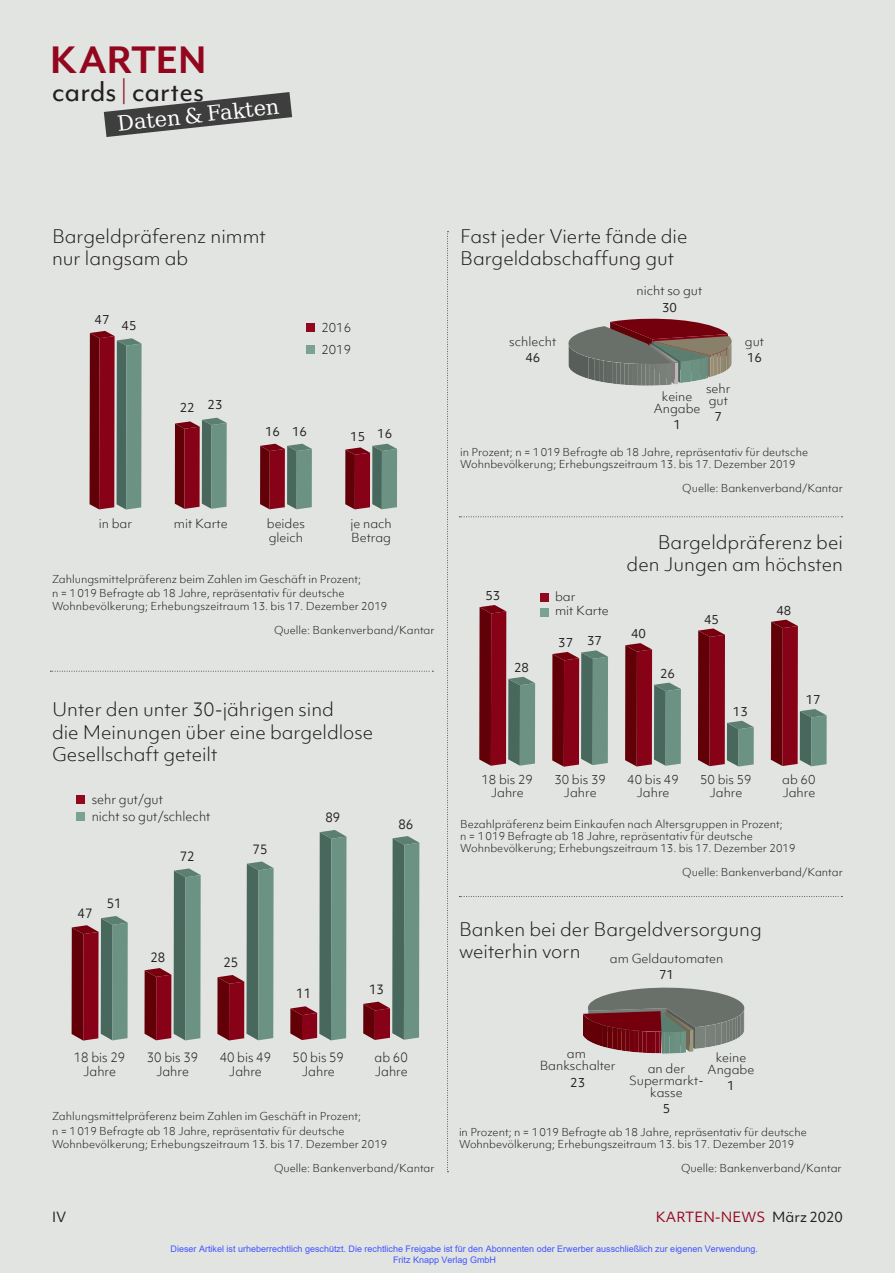
<style>
.page{position:relative;width:895px;height:1273px;background:#e2e4e2}
.page>*{position:absolute;margin:0;border:0;box-sizing:border-box;transform-origin:0 0}
.t1{font:700 44.25px "Mr Eaves Mod OT";color:#93071e}
.t2{font:33.15px "Mr Eaves Mod OT";color:#231f20}
.t3{font:20.85px "Bitstream Vera Serif";color:#fff}
.t4{font:300 18px/22.5px "Objektiv Mk 1";color:#231f20}
.t5{font:13.5px "Objektiv Mk 1";color:#93071e}
.t6{font:13.5px "Objektiv Mk 1";color:#231f20}
.t7{font:300 12.6px/14.1px "Objektiv Mk 1";color:#231f20;text-align:center;scale:.95 1}
.t8{font:12.6px "Objektiv Mk 1";color:#231f20;scale:.95 1}
.t9{font:300 12px/13.5px "Objektiv Mk 1";color:#231f20;text-align:center}
.t10{font:12px "Objektiv Mk 1";color:#231f20}
.t11{font:300 10.5px/12px "Objektiv Mk 1";color:#231f20}
.t12{font:9px/10.8px "Arial";color:#4054ff}
.s1{color:#93071e}
.s2{color:#231f20}
</style>
<div class="page">
<svg style="left:104px;top:92px;width:188px;height:45px"></svg>
<svg style="left:568px;top:319px;width:164px;height:67px"></svg>
<svg style="left:583px;top:987px;width:162px;height:66px"></svg>
<div style="left:540px;top:593px;width:8px;height:8px;background:#93071e"></div>
<div style="left:540px;top:608px;width:8px;height:8px;background:#79a291"></div>
<svg style="left:479px;top:605px;width:56px;height:161px"></svg>
<svg style="left:552px;top:650px;width:56px;height:116px"></svg>
<svg style="left:625px;top:643px;width:56px;height:123px"></svg>
<svg style="left:698px;top:628px;width:56px;height:138px"></svg>
<svg style="left:771px;top:619px;width:56px;height:147px"></svg>
<div style="left:306px;top:323px;width:9px;height:9px;background:#93071e"></div>
<div style="left:306px;top:345px;width:9px;height:8px;background:#79a291"></div>
<svg style="left:90px;top:331px;width:52px;height:178px"></svg>
<svg style="left:175px;top:418px;width:52px;height:91px"></svg>
<svg style="left:260px;top:444px;width:52px;height:65px"></svg>
<svg style="left:345px;top:444px;width:52px;height:65px"></svg>
<svg style="left:72px;top:916px;width:56px;height:124px"></svg>
<svg style="left:145px;top:868px;width:56px;height:172px"></svg>
<svg style="left:217px;top:861px;width:57px;height:179px"></svg>
<svg style="left:290px;top:830px;width:56px;height:210px"></svg>
<svg style="left:363px;top:836px;width:56px;height:204px"></svg>
<div style="left:77px;top:795px;width:8px;height:8px;background:#93071e"></div>
<div style="left:77px;top:812px;width:8px;height:9px;background:#79a291"></div>
<svg style="left:50px;top:671px;width:383px;height:1px"></svg>
<svg style="left:459px;top:516px;width:383px;height:1px"></svg>
<svg style="left:459px;top:896px;width:383px;height:1px"></svg>
<svg style="left:447px;top:231px;width:1px;height:941px"></svg>
<h1 class="t1" style="left:50px;top:36px;width:158px">KARTEN</h1>
<h2 class="t2" style="left:52px;top:73px;width:154px">cards <span class="s1">|</span> cartes</h2>
<h3 class="t3" style="left:116px;top:112px;width:164px;rotate:-6deg">Daten &amp; Fakten</h3>
<h3 class="t4" style="left:52px;top:224px;width:215px">Bargeldpräferenz nimmt nur langsam ab</h3>
<p class="t10" style="left:95px;top:311px;width:16px">47</p>
<p class="t10" style="left:122px;top:317px;width:16px">45</p>
<p class="t9" style="left:321px;top:321px;width:31px">2016</p>
<p class="t9" style="left:321px;top:342px;width:31px">2019</p>
<p class="t10" style="left:180px;top:398px;width:44px">22 23</p>
<p class="t10" style="left:265px;top:423px;width:43px">16 16</p>
<p class="t10" style="left:350px;top:426px;width:43px">15 16</p>
<p class="t9" style="left:99px;top:517px;width:35px">in bar</p>
<p class="t9" style="left:174px;top:517px;width:55px">mit Karte</p>
<p class="t9" style="left:267px;top:517px;width:40px;text-align:left">beides gleich</p>
<p class="t9" style="left:350px;top:517px;width:43px;text-align:left">je nach<br>Betrag</p>
<p class="t11" style="left:52px;top:572px;width:337px;line-height:14px">Zahlungsmittelpräferenz beim Zahlen im Geschäft in Prozent;<br>n = 1019 Befragte ab 18 Jahre, repräsentativ für deutsche<br>Wohnbevölkerung; Erhebungszeitraum 13. bis 17. Dezember 2019</p>
<p class="t11" style="left:274px;top:624px;width:162px">Quelle: Bankenverband/Kantar</p>
<h3 class="t4" style="left:52px;top:698px;width:323px">Unter den unter 30-jährigen sind<br>die Meinungen über eine bargeldlose<br>Gesellschaft geteilt</h3>
<p class="t7" style="left:92px;top:792px;width:76px">sehr gut/gut</p>
<p class="t7" style="left:92px;top:809px;width:127px">nicht so gut/schlecht</p>
<p class="t8" style="left:180px;top:847px;width:17px">72</p>
<p class="t8" style="left:78px;top:904px;width:17px">47</p>
<p class="t8" style="left:107px;top:895px;width:17px">51</p>
<p class="t8" style="left:151px;top:948px;width:17px">28</p>
<p class="t8" style="left:223px;top:954px;width:17px">25</p>
<p class="t8" style="left:253px;top:840px;width:17px">75</p>
<p class="t8" style="left:325px;top:808px;width:17px">89</p>
<p class="t8" style="left:398px;top:815px;width:17px">86</p>
<p class="t8" style="left:296px;top:985px;width:17px">11</p>
<p class="t8" style="left:369px;top:980px;width:17px">13</p>
<p class="t7" style="left:74px;top:1049px;width:56px">18 bis 29<br>Jahre</p>
<p class="t7" style="left:147px;top:1049px;width:56px">30 bis 39<br>Jahre</p>
<p class="t7" style="left:220px;top:1049px;width:56px">40 bis 49<br>Jahre</p>
<p class="t7" style="left:293px;top:1049px;width:56px">50 bis 59<br>Jahre</p>
<p class="t7" style="left:375px;top:1049px;width:37px;text-align:left">ab 60<br>Jahre</p>
<p class="t11" style="left:52px;top:1109px;width:337px;line-height:14px">Zahlungsmittelpräferenz beim Zahlen im Geschäft in Prozent;<br>n = 1019 Befragte ab 18 Jahre, repräsentativ für deutsche<br>Wohnbevölkerung; Erhebungszeitraum 13. bis 17. Dezember 2019</p>
<p class="t11" style="left:274px;top:1162px;width:162px">Quelle: Bankenverband/Kantar</p>
<h3 class="t4" style="left:460px;top:224px;width:229px">Fast jeder Vierte fände die<br>Bargeldabschaffung gut</h3>
<p class="t9" style="left:509px;top:334px;width:49px">schlecht</p>
<p class="t10" style="left:525px;top:349px;width:16px">46</p>
<p class="t9" style="left:637px;top:284px;width:67px">nicht so gut</p>
<p class="t10" style="left:662px;top:299px;width:16px">30</p>
<p class="t9" style="left:706px;top:382px;width:26px;line-height:12px;text-align:left">sehr gut</p>
<p class="t10" style="left:715px;top:408px;width:9px">7</p>
<p class="t9" style="left:654px;top:390px;width:48px;line-height:12px">keine<br>Angabe</p>
<p class="t10" style="left:673px;top:417px;width:9px">1</p>
<p class="t9" style="left:745px;top:334px;width:21px">gut</p>
<p class="t10" style="left:747px;top:349px;width:16px">16</p>
<p class="t11" style="left:460px;top:446px;width:349px">in Prozent; n = 1019 Befragte ab 18 Jahre, repräsentativ für deutsche<br>Wohnbevölkerung; Erhebungszeitraum 13. bis 17. Dezember 2019</p>
<p class="t11" style="left:682px;top:482px;width:162px">Quelle: Bankenverband/Kantar</p>
<h3 class="t4" style="left:627px;top:531px;width:218px;text-align:right">Bargeldpräferenz bei den Jungen am höchsten</h3>
<p class="t10" style="left:485px;top:587px;width:16px">53</p>
<p class="t9" style="left:555px;top:589px;width:22px">bar</p>
<p class="t9" style="left:555px;top:604px;width:55px">mit Karte</p>
<p class="t10" style="left:704px;top:611px;width:16px">45</p>
<p class="t10" style="left:776px;top:602px;width:16px">48</p>
<p class="t10" style="left:558px;top:633px;width:45px">37 37</p>
<p class="t10" style="left:631px;top:625px;width:16px">40</p>
<p class="t10" style="left:514px;top:659px;width:16px">28</p>
<p class="t10" style="left:660px;top:665px;width:16px">26</p>
<p class="t10" style="left:806px;top:691px;width:16px">17</p>
<p class="t10" style="left:733px;top:703px;width:16px">13</p>
<p class="t9" style="left:481px;top:772px;width:53px">18 bis 29<br>Jahre</p>
<p class="t9" style="left:554px;top:772px;width:53px">30 bis 39<br>Jahre</p>
<p class="t9" style="left:627px;top:772px;width:53px">40 bis 49<br>Jahre</p>
<p class="t9" style="left:700px;top:772px;width:53px">50 bis 59<br>Jahre</p>
<p class="t9" style="left:782px;top:772px;width:35px;text-align:left">ab 60<br>Jahre</p>
<p class="t11" style="left:460px;top:818px;width:337px">Bezahlpräferenz beim Einkaufen nach Altersgruppen in Prozent;<br>n = 1019 Befragte ab 18 Jahre, repräsentativ für deutsche<br>Wohnbevölkerung; Erhebungszeitraum 13. bis 17. Dezember 2019</p>
<p class="t11" style="left:682px;top:866px;width:162px">Quelle: Bankenverband/Kantar</p>
<h3 class="t4" style="left:459px;top:918px;width:304px">Banken bei der Bargeldversorgung weiterhin vorn</h3>
<p class="t9" style="left:610px;top:951px;width:115px">am Geldautomaten</p>
<p class="t10" style="left:659px;top:966px;width:16px">71</p>
<p class="t9" style="left:540px;top:1047px;width:77px;line-height:12px">am<br>Bankschalter</p>
<p class="t10" style="left:570px;top:1074px;width:16px">23</p>
<p class="t9" style="left:708px;top:1051px;width:48px;line-height:12px">keine<br>Angabe</p>
<p class="t10" style="left:727px;top:1077px;width:9px">1</p>
<p class="t9" style="left:629px;top:1062px;width:76px;line-height:12px">an der<br>Supermarkt&shy;kasse</p>
<p class="t10" style="left:663px;top:1100px;width:9px">5</p>
<p class="t11" style="left:459px;top:1126px;width:349px">in Prozent; n = 1019 Befragte ab 18 Jahre, repräsentativ für deutsche<br>Wohnbevölkerung; Erhebungszeitraum 13. bis 17. Dezember 2019</p>
<p class="t11" style="left:681px;top:1162px;width:162px">Quelle: Bankenverband/Kantar</p>
<p class="t6" style="left:52px;top:1207px;width:16px">IV</p>
<p class="t5" style="left:656px;top:1207px;width:189px">KARTEN-NEWS <span class="s2">März 2020</span></p>
<p class="t12" style="left:393px;top:1243px;width:366px;text-indent:-223px">Dieser Artikel ist urheberrechtlich geschützt. Die rechtliche Freigabe ist für den Abonnenten oder Erwerber ausschließlich zur eigenen Verwendung.<br>Fritz Knapp Verlag GmbH</p>
</div>
